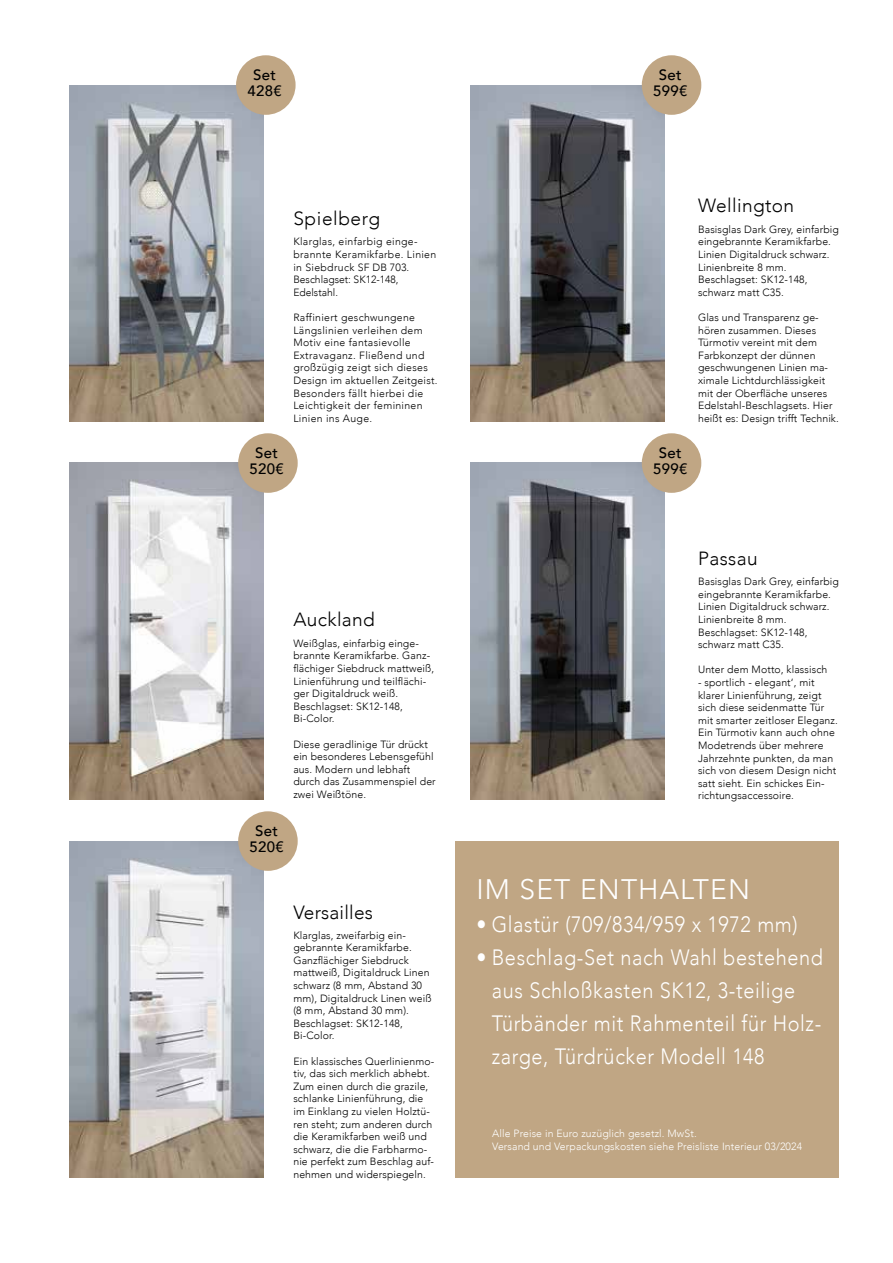
<style>
.page{position:relative;width:893px;height:1263px;background:#fff}
.page>*{position:absolute;margin:0;border:0;box-sizing:border-box;transform-origin:0 0}
.t1{font:300 28.2px "Avenir";letter-spacing:.04em;color:#fff}
.t2{font:300 22.2px/33px "Avenir";letter-spacing:.03em;color:#fff;scale:.9 1}
.t3{font:300 19.05px "Avenir";letter-spacing:.02em;color:#000}
.t4{font:500 15px/16.2px "Avenir";letter-spacing:.02em;color:#000;text-align:center}
.t5{font:300 10.5px/12.6px "Avenir";letter-spacing:.01em;color:#000}
.t6{font:300 10.5px/12.6px "Avenir";letter-spacing:.03em;color:#000}
.t7{font:300 10.5px/12.6px "Avenir";letter-spacing:.01em;color:#fff}
</style>
<div class="page">
<img style="left:69px;top:85px;width:194px;height:337px">
<img style="left:69px;top:462px;width:194px;height:337px">
<img style="left:69px;top:841px;width:194px;height:337px">
<img style="left:471px;top:85px;width:194px;height:337px">
<img style="left:471px;top:462px;width:194px;height:337px">
<div style="left:455px;top:841px;width:384px;height:337px;background:#c0a684"></div>
<div style="left:236px;top:55px;width:60px;height:60px;background:#c0a684;border-radius:50%"></div>
<div style="left:642px;top:55px;width:59px;height:60px;background:#c0a684;border-radius:50%"></div>
<div style="left:238px;top:433px;width:60px;height:60px;background:#c0a684;border-radius:50%"></div>
<div style="left:642px;top:433px;width:59px;height:60px;background:#c0a684;border-radius:50%"></div>
<div style="left:238px;top:811px;width:60px;height:60px;background:#c0a684;border-radius:50%"></div>
<h3 class="t4" style="left:247px;top:68px;width:36px">Set<br>428€</h3>
<h3 class="t4" style="left:653px;top:68px;width:36px">Set<br>599€</h3>
<h3 class="t3" style="left:293px;top:208px;width:88px">Spielberg</h3>
<p class="t6" style="left:293px;top:236px;width:144px">Klarglas, einfarbig einge&shy;brannte Keramikfarbe. Linien in Siebdruck SF DB 703.<br>Beschlagset: SK12-148,<br>Edelstahl.</p>
<p class="t6" style="left:293px;top:311px;width:146px">Raffiniert geschwungene<br>Längslinien verleihen dem<br>Motiv eine fantasievolle<br>Extravaganz. Fließend und großzügig zeigt sich dieses<br>Design im aktuellen Zeitgeist.<br>Besonders fällt hierbei die<br>Leichtigkeit der femininen<br>Linien ins Auge.</p>
<h3 class="t4" style="left:250px;top:446px;width:36px">Set<br>520€</h3>
<h3 class="t4" style="left:653px;top:446px;width:36px">Set<br>599€</h3>
<h3 class="t3" style="left:698px;top:195px;width:98px">Wellington</h3>
<p class="t5" style="left:698px;top:223px;width:142px">Basisglas Dark Grey, einfarbig eingebrannte Keramikfarbe.<br>Linien Digitaldruck schwarz.<br>Linienbreite 8 mm.<br>Beschlagset: SK12-148, schwarz matt C35.</p>
<p class="t5" style="left:698px;top:311px;width:142px">Glas und Transparenz ge&shy;hören zusammen. Dieses<br>Türmotiv vereint mit dem<br>Farbkonzept der dünnen geschwungenen Linien ma&shy;ximale Lichtdurchlässigkeit mit der Oberfläche unseres<br>Edelstahl-Beschlagsets. Hier heißt es: Design trifft Technik.</p>
<h3 class="t3" style="left:293px;top:609px;width:83px">Auckland</h3>
<p class="t5" style="left:293px;top:637px;width:142px">Weißglas, einfarbig einge&shy;brannte Keramikfarbe. Ganz&shy;flächiger Siebdruck mattweiß,<br>Linienführung und teilflächi&shy;ger Digitaldruck weiß.<br>Beschlagset: SK12-148,<br>Bi-Color.</p>
<p class="t5" style="left:293px;top:738px;width:144px">Diese geradlinige Tür drückt ein besonderes Lebensgefühl aus. Modern und lebhaft durch das Zusammenspiel der zwei Weißtöne.</p>
<h3 class="t4" style="left:250px;top:824px;width:36px">Set<br>520€</h3>
<h3 class="t3" style="left:698px;top:548px;width:61px">Passau</h3>
<p class="t5" style="left:698px;top:576px;width:142px">Basisglas Dark Grey, einfarbig eingebrannte Keramikfarbe.<br>Linien Digitaldruck schwarz.<br>Linienbreite 8 mm.<br>Beschlagset: SK12-148, schwarz matt C35.</p>
<p class="t5" style="left:698px;top:664px;width:131px">Unter dem Motto‚ klassisch</p>
<p class="t5" style="left:698px;top:676px;width:141px">- sportlich - elegant‘, mit klarer Linienführung, zeigt sich diese seidenmatte Tür mit smarter zeitloser Eleganz.<br>Ein Türmotiv kann auch ohne<br>Modetrends über mehrere<br>Jahrzehnte punkten, da man sich von diesem Design nicht satt sieht. Ein schickes Ein&shy;richtungsaccessoire.</p>
<h3 class="t3" style="left:293px;top:902px;width:81px">Versailles</h3>
<p class="t5" style="left:293px;top:929px;width:140px">Klarglas, zweifarbig ein&shy;gebrannte Keramikfarbe.<br>Ganzflächiger Siebdruck mattweiß, Digitaldruck Linen schwarz (8 mm, Abstand 30 mm), Digitaldruck Linen weiß (8 mm, Abstand 30 mm).<br>Beschlagset: SK12-148,<br>Bi-Color.</p>
<p class="t5" style="left:293px;top:1055px;width:142px">Ein klassisches Querlinienmo&shy;tiv, das sich merklich abhebt.<br>Zum einen durch die grazile, schlanke Linienführung, die im Einklang zu vielen Holztü&shy;ren steht; zum anderen durch die Keramikfarben weiß und schwarz, die die Farbharmo&shy;nie perfekt zum Beschlag auf&shy;nehmen und widerspiegeln.</p>
<h1 class="t1" style="left:476px;top:874px;width:275px">IM SET ENTHALTEN</h1>
<h2 class="t2" style="left:476px;top:908px;width:359px">• Glastür (709/834/959 x 1972 mm)</h2>
<h2 class="t2" style="left:492px;top:941px;width:370px;text-indent:-15px">• Beschlag-Set nach Wahl bestehend aus Schloßkasten SK12, 3-teilige Türbänder mit Rahmenteil für Holz&shy;zarge, Türdrücker Modell 148</h2>
<p class="t7" style="left:492px;top:1127px;width:311px">Alle Preise in Euro zuzüglich gesetzl. MwSt.<br>Versand und Verpackungskosten siehe Preisliste Interieur 03/2024</p>
</div>
